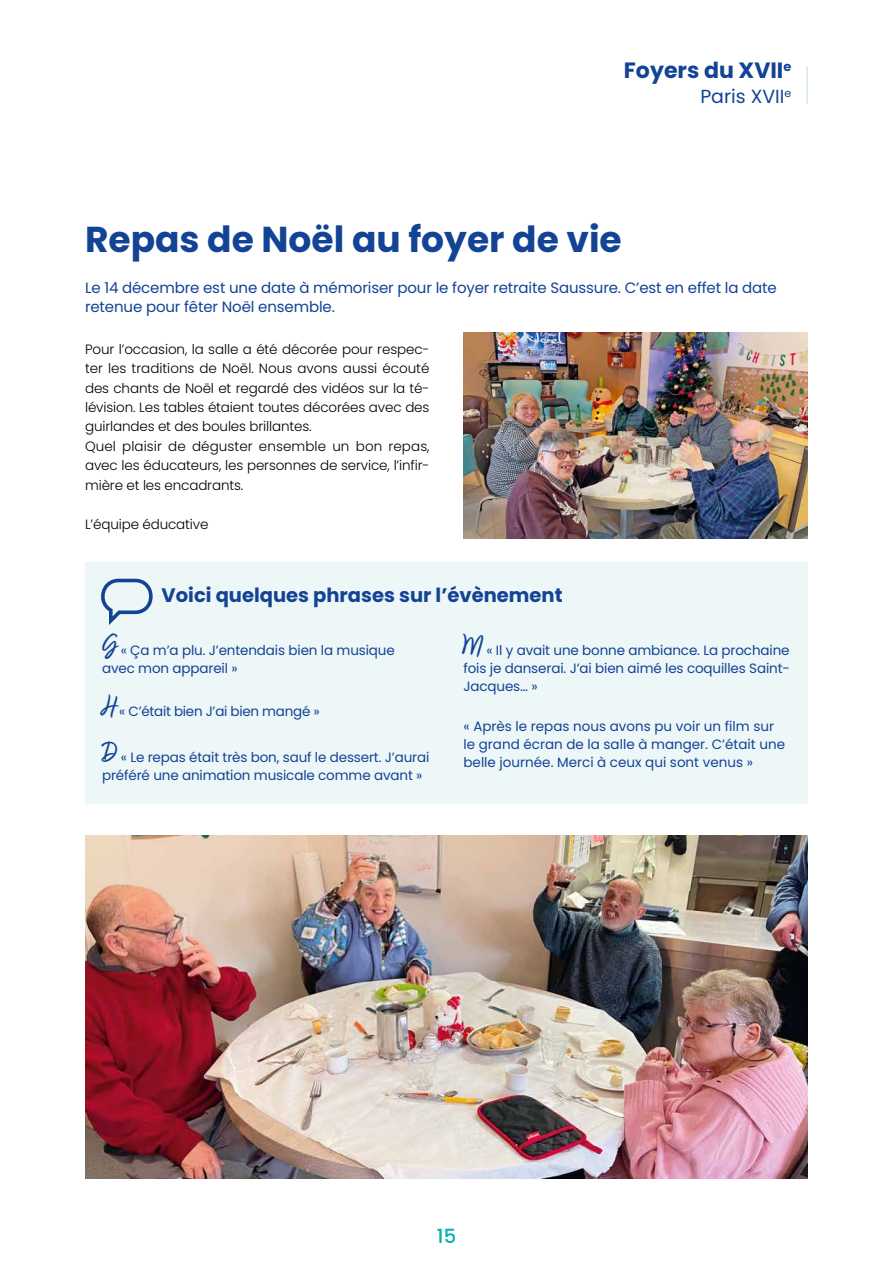
<style>
.page{position:relative;width:893px;height:1263px;background:#fff}
.page>*{position:absolute;margin:0;border:0;box-sizing:border-box;transform-origin:0 0}
.t1{font:700 36px "Poppins";color:#134395}
.t2{font:31.5px "Fave Script Pro";color:#134395}
.t3{font:700 22.05px "Poppins";color:#134395}
.t4{font:700 19.5px "Poppins";color:#134395}
.t5{font:500 19.5px "Poppins";color:#00b1b3}
.t6{font:18.9px "Poppins";color:#134395}
.t7{font:15px/19.5px "Poppins";letter-spacing:-.01em;color:#134395}
.t8{font:13.5px/18px "Poppins";letter-spacing:-.01em;color:#134395}
.t9{font:300 13.5px/19.5px "Poppins";letter-spacing:-.01em;color:#000}
</style>
<div class="page">
<img style="left:463px;top:332px;width:345px;height:207px">
<img style="left:85px;top:836px;width:723px;height:342px">
<div style="left:85px;top:562px;width:723px;height:241px;background:#edf7f7"></div>
<hr style="left:806px;top:66px;width:2px;height:38px;background:#d0e9ea">
<svg style="left:101px;top:579px;width:52px;height:46px"></svg>
<h3 class="t3" style="left:624px;top:58px;width:169px">Foyers du XVII<sup>e</sup></h3>
<h3 class="t6" style="left:700px;top:86px;width:93px">Paris XVII<sup>e</sup></h3>
<h1 class="t1" style="left:85px;top:218px;width:538px">Repas de Noël au foyer de vie</h1>
<p class="t7" style="left:85px;top:278px;width:693px">Le 14 décembre est une date à mémoriser pour le foyer retraite Saussure. C’est en effet la date retenue pour fêter Noël ensemble.</p>
<p class="t9" style="left:85px;top:339px;width:346px">Pour l’occasion, la salle a été décorée pour respec&shy;ter les traditions de Noël. Nous avons aussi écouté des chants de Noël et regardé des vidéos sur la té&shy;lévision. Les tables étaient toutes décorées avec des guirlandes et des boules brillantes.<br>Quel plaisir de déguster ensemble un bon repas, avec les éducateurs, les personnes de service, l’infir&shy;mière et les encadrants.</p>
<p class="t9" style="left:85px;top:515px;width:125px">L’équipe éducative</p>
<h3 class="t4" style="left:162px;top:584px;width:403px">Voici quelques phrases sur l’évènement</h3>
<h2 class="t2" style="left:102px;top:628px;width:17px">G</h2>
<p class="t8" style="left:102px;top:641px;width:294px;text-indent:19px">« Ça m’a plu. J’entendais bien la musique avec mon appareil »</p>
<h2 class="t2" style="left:102px;top:689px;width:16px">H</h2>
<p class="t8" style="left:119px;top:702px;width:202px">« C’était bien J’ai bien mangé »</p>
<h2 class="t2" style="left:102px;top:736px;width:17px">D</h2>
<p class="t8" style="left:102px;top:748px;width:329px;text-indent:19px">« Le repas était très bon, sauf le dessert. J’aurai préféré une animation musicale comme avant »</p>
<h2 class="t2" style="left:463px;top:628px;width:21px">M</h2>
<p class="t8" style="left:463px;top:641px;width:328px;text-align:justify;text-indent:23px">« Il y avait une bonne ambiance. La prochaine fois je danserai. J’ai bien aimé les coquilles Saint-Jacques… »</p>
<p class="t8" style="left:463px;top:717px;width:323px">« Après le repas nous avons pu voir un film sur le grand écran de la salle à manger. C’était une belle journée. Merci à ceux qui sont venus »</p>
<h3 class="t5" style="left:437px;top:1225px;width:21px">15</h3>
</div>
